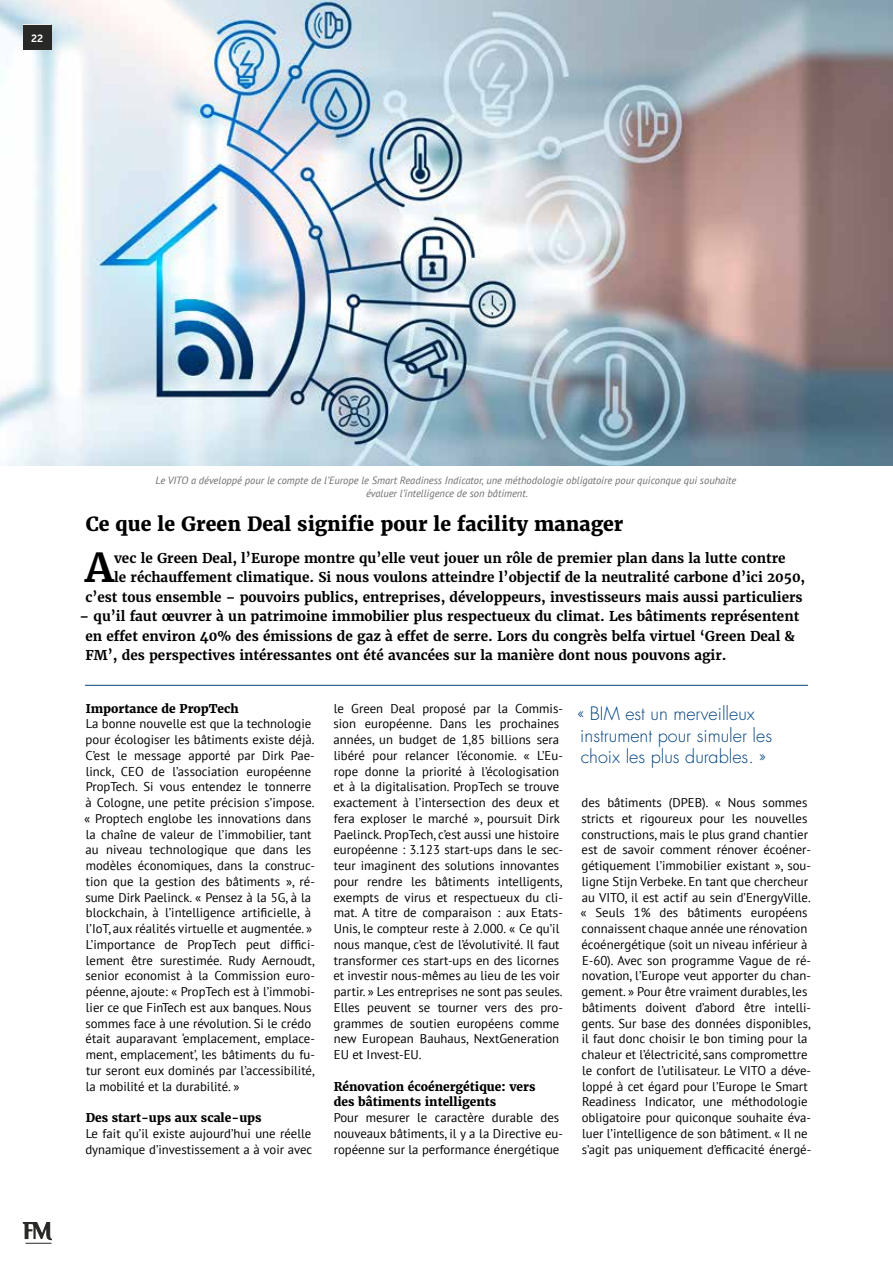
<style>
.page{position:relative;width:893px;height:1263px;background:#fff}
.page>*{position:absolute;margin:0;border:0;box-sizing:border-box;transform-origin:0 0}
.t1{font:700 39.75px "Merriweather";color:#000}
.t2{font:800 19.5px "Merriweather";color:#000}
.t3{font:300 18px/21.6px "Futura LT Pro";color:#004380}
.t4{font:700 13.5px/19.5px "Merriweather";color:#000}
.t5{font:12.75px/15.8px "PT Sans";color:#000}
.t6{font:800 12px/15.8px "Merriweather";color:#000}
.t7{font:italic 10.5px/12.6px "PT Sans";color:#706f6f;text-align:center}
.t8{font:10.5px "Museo Sans 700";color:#fff}
</style>
<div class="page">
<hr style="left:85px;top:685px;width:723px;height:1px;background:#004380">
<img style="left:0;top:0;width:893px;height:466px">
<svg style="left:23px;top:1222px;width:29px;height:22px"></svg>
<div style="left:23px;top:25px;width:29px;height:25px;background:#282827"></div>
<svg style="left:23px;top:24px;width:29px;height:1px"></svg>
<p class="t8" style="left:31px;top:32px;width:14px">22</p>
<p class="t7" style="left:156px;top:474px;width:582px">Le VITO a développé pour le compte de l’Europe le Smart Readiness Indicator, une méthodologie obligatoire pour quiconque qui souhaite évaluer l’intelligence de son bâtiment.</p>
<h2 class="t2" style="left:86px;top:511px;width:539px">Ce que le Green Deal signifie pour le facility manager</h2>
<h1 class="t1" style="left:86px;top:543px;width:29px">A</h1>
<p class="t4" style="left:114px;top:548px;width:673px">vec le Green Deal, l’Europe montre qu’elle veut jouer un rôle de premier plan dans la lutte contre</p>
<p class="t4" style="left:114px;top:568px;width:692px">le réchauffement climatique. Si nous voulons atteindre l’objectif de la neutralité carbone d’ici 2050,</p>
<p class="t4" style="left:85px;top:587px;width:719px">c’est tous ensemble – pouvoirs publics, entreprises, développeurs, investisseurs mais aussi particuliers</p>
<p class="t4" style="left:85px;top:607px;width:715px;text-indent:-6px">– qu’il faut œuvrer à un patrimoine immobilier plus respectueux du climat. Les bâtiments représentent en effet environ 40% des émissions de gaz à effet de serre. Lors du congrès belfa virtuel ‘Green Deal &amp;<br>FM’, des perspectives intéressantes ont été avancées sur la manière dont nous pouvons agir.</p>
<p class="t6" style="left:86px;top:700px;width:155px">Importance de PropTech</p>
<p class="t5" style="left:84px;top:716px;width:232px">La bonne nouvelle est que la technologie pour écologiser les bâtiments existe déjà.<br>C’est le message apporté par Dirk Pae&shy;linck, CEO de l’association européenne PropTech. Si vous entendez le tonnerre à Cologne, une petite précision s’impose. « Proptech englobe les innovations dans la chaîne de valeur de l’immobilier, tant au niveau technologique que dans les modèles économiques, dans la construc&shy;tion que la gestion des bâtiments », ré&shy;sume Dirk Paelinck. « Pensez à la 5G, à la blockchain, à l’intelligence artificielle, à l’IoT, aux réalités virtuelle et augmentée. » L’importance de PropTech peut diffici&shy;lement être surestimée. Rudy Aernoudt, senior economist à la Commission euro&shy;péenne, ajoute: « PropTech est à l’immobi&shy;lier ce que FinTech est aux banques. Nous sommes face à une révolution. Si le crédo était auparavant ‘emplacement, emplace&shy;ment, emplacement’, les bâtiments du fu&shy;tur seront eux dominés par l’accessibilité, la mobilité et la durabilité. »</p>
<p class="t6" style="left:86px;top:1110px;width:177px">Des start-ups aux scale-ups</p>
<p class="t5" style="left:85px;top:1125px;width:228px">Le fait qu’il existe aujourd’hui une réelle dynamique d’investissement a à voir avec</p>
<p class="t5" style="left:333px;top:700px;width:231px">le Green Deal proposé par la Commis&shy;sion européenne. Dans les prochaines années, un budget de 1,85 billions sera libéré pour relancer l’économie. « L’Eu&shy;rope donne la priorité à l’écologisation et à la digitalisation. PropTech se trouve exactement à l’intersection des deux et fera exploser le marché », poursuit Dirk Paelinck. PropTech, c’est aussi une histoire européenne : 3.123 start-ups dans le sec&shy;teur imaginent des solutions innovantes pour rendre les bâtiments intelligents, exempts de virus et respectueux du cli&shy;mat. A titre de comparaison : aux Etats-Unis, le compteur reste à 2.000. « Ce qu’il nous manque, c’est de l’évolutivité. Il faut transformer ces start-ups en des licornes et investir nous-mêmes au lieu de les voir partir. » Les entreprises ne sont pas seules.<br>Elles peuvent se tourner vers des pro&shy;grammes de soutien européens comme new European Bauhaus, NextGeneration EU et Invest-EU.</p>
<p class="t6" style="left:334px;top:1078px;width:203px">Rénovation écoénergétique: vers des bâtiments intelligents</p>
<p class="t5" style="left:334px;top:1109px;width:231px">Pour mesurer le caractère durable des nouveaux bâtiments, il y a la Directive eu&shy;ropéenne sur la performance énergétique</p>
<h3 class="t3" style="left:578px;top:703px;width:196px">« BIM est un merveilleux instrument pour simuler les choix les plus durables. »</h3>
<p class="t5" style="left:580px;top:794px;width:232px">des bâtiments (DPEB). « Nous sommes stricts et rigoureux pour les nouvelles constructions, mais le plus grand chantier est de savoir comment rénover écoéner&shy;gétiquement l’immobilier existant », sou&shy;ligne Stijn Verbeke. En tant que chercheur au VITO, il est actif au sein d’EnergyVille. « Seuls 1% des bâtiments européens connaissent chaque année une rénovation écoénergétique (soit un niveau inférieur à E-60). Avec son programme Vague de ré&shy;novation, l’Europe veut apporter du chan&shy;gement. » Pour être vraiment durables, les bâtiments doivent d’abord être intelli&shy;gents. Sur base des données disponibles, il faut donc choisir le bon timing pour la chaleur et l’électricité, sans compromettre le confort de l’utilisateur. Le VITO a déve&shy;loppé à cet égard pour l’Europe le Smart Readiness Indicator, une méthodologie obligatoire pour quiconque souhaite éva&shy;luer l’intelligence de son bâtiment. « Il ne s’agit pas uniquement d’efficacité énergé-</p>
</div>
